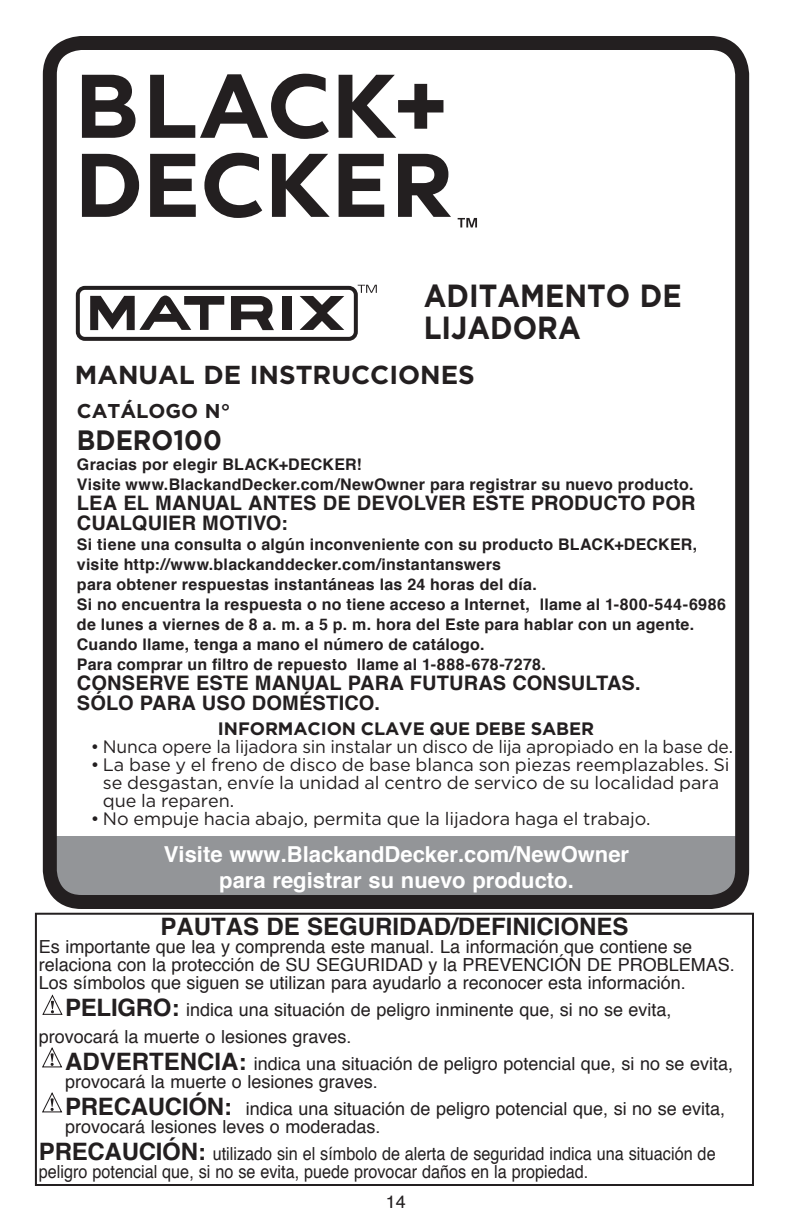
<style>
.page{position:relative;width:792px;height:1224px;background:#fff}
.page>*{position:absolute;margin:0;border:0;box-sizing:border-box;transform-origin:0 0}
.t1{font:700 32px "Gotham";color:#231f20;scale:.9 1}
.t2{font:700 28px "Gotham";color:#231f20;scale:.92 1}
.t3{font:700 26px "Gotham";color:#231f20}
.t4{font:700 24px "Helvetica";color:#231f20}
.t5{font:700 22px/26px "Helvetica";color:#fff;text-align:center}
.t6{font:700 20px "Helvetica";letter-spacing:.01em;color:#231f20}
.t7{font:700 20px "Gotham";color:#231f20}
.t8{font:18px/18px "Helvetica";color:#231f20}
.t9{font:18px/18px "Gotham";letter-spacing:-.005em;color:#231f20}
.t10{font:18px/18px "Helvetica";color:#231f20;scale:.9 1}
.t11{font:700 18px "Gotham";letter-spacing:-.005em;color:#231f20}
.t12{font:700 16px/20px "Helvetica";letter-spacing:.015em;color:#231f20}
.s1{font-weight:700;font-size:24px}
</style>
<div class="page">
<svg style="left:42px;top:994px;width:21px;height:21px"></svg>
<svg style="left:42px;top:1047px;width:21px;height:21px"></svg>
<svg style="left:42px;top:1092px;width:21px;height:21px"></svg>
<div style="left:35px;top:913px;width:719px;height:273px;border:2px solid #231f20"></div>
<div style="left:56px;top:836px;width:681px;height:61px;background:#939598"></div>
<div style="left:43px;top:36px;width:706px;height:873px;border:14px solid #231f20;border-radius:32px"></div>
<svg style="left:82px;top:74px;width:369px;height:144px"></svg>
<svg style="left:458px;top:218px;width:19px;height:9px"></svg>
<svg style="left:76px;top:285px;width:301px;height:56px"></svg>
<h1 class="t1" style="left:424px;top:274px;width:23px">ADITAM</h1>
<h1 class="t1" style="left:545px;top:274px;width:46px">ENTO</h1>
<h1 class="t1" style="left:640px;top:274px;width:48px">DE</h1>
<h1 class="t1" style="left:424px;top:306px;width:75px">LIJADORA</h1>
<h3 class="t3" style="left:75px;top:357px;width:43px">MANUAL</h3>
<h3 class="t3" style="left:203px;top:357px;width:74px">DE INSTRUCCION</h3>
<h3 class="t3" style="left:441px;top:357px;width:32px">ES</h3>
<p class="t7" style="left:77px;top:398px;width:155px">CATÁLOGO N°</p>
<h2 class="t2" style="left:77px;top:422px;width:159px">BDERO100</h2>
<p class="t12" style="left:77px;top:454px;width:618px;text-indent:191px">k+Decker!<br>Visite www.BlackandDecker.com/NewOwner para registrar su nuevo producto.</p>
<p class="t6" style="left:77px;top:487px;width:186px">LEA EL MANUAL antes</p>
<p class="t6" style="left:323px;top:487px;width:163px">de devolver este</p>
<p class="t6" style="left:531px;top:487px;width:16px">producto</p>
<p class="t6" style="left:652px;top:487px;width:15px">por</p>
<p class="t6" style="left:77px;top:507px;width:15px">cual</p>
<p class="t6" style="left:132px;top:507px;width:29px">quier</p>
<p class="t6" style="left:202px;top:507px;width:13px">moti</p>
<p class="t6" style="left:253px;top:507px;width:36px">vo:</p>
<p class="t12" style="left:77px;top:534px;width:494px">Si tiene una consulta o algún inconveniente con su producto Blac</p>
<p class="t12" style="left:603px;top:534px;width:96px">k+Decker,</p>
<p class="t12" style="left:77px;top:554px;width:651px">visite http://www.blackanddecker.com/instantanswers<br>para obtener respuestas instantáneas las 24 horas del día.<br>Si no encuentra la respuesta o no tiene acceso a Internet, llame al 1-800-544-6986 de lunes a viernes de 8 a. m. a 5 p. m. hora del Este para hablar con un agente.<br>Cuando llame, tenga a mano el número de catálogo.<br>Para comprar un filtro de repuesto llame al 1-888-678-7278.</p>
<p class="t6" style="left:77px;top:667px;width:30px">Conser</p>
<p class="t6" style="left:163px;top:667px;width:47px">ve este</p>
<p class="t6" style="left:255px;top:667px;width:16px">manual</p>
<p class="t6" style="left:348px;top:667px;width:15px">para</p>
<p class="t6" style="left:410px;top:667px;width:15px">futuras</p>
<p class="t6" style="left:512px;top:667px;width:15px">consultas</p>
<p class="t6" style="left:635px;top:667px;width:7px">.</p>
<p class="t6" style="left:77px;top:687px;width:304px">SÓLO PARA USO DOMÉSTICO.</p>
<p class="t12" style="left:77px;top:454px;width:158px">Gracias por elegir Blac</p>
<p class="t11" style="left:218px;top:717px;width:378px">INFORMACION CLAVE QUE DEBE SABER</p>
<p class="t9" style="left:91px;top:737px;width:644px">• Nunca opere la lijadora sin instalar un disco de lija apropiado en la base de.</p>
<p class="t9" style="left:103px;top:755px;width:628px;text-indent:-12px">• La base y el freno de disco de base blanca son piezas reemplazables. Si se desgastan, envíe la unidad al centro de servico de su localidad para que la reparen.</p>
<p class="t9" style="left:91px;top:809px;width:561px">• No empuje hacia abajo, permita que la lijadora haga el trabajo.</p>
<p class="t5" style="left:164px;top:841px;width:467px">Visite www.BlackandDecker.com/NewOwner para registrar su nuevo producto.</p>
<h3 class="t4" style="left:160px;top:907px;width:470px">PAUTAS DE SEGURIDAD/DEFINICIONES</h3>
<p class="t8" style="left:39px;top:938px;width:697px">Es importante que lea y comprenda este manual. La información que contiene se relaciona con la protección de SU SEGURIDAD y la PREVENCIÓN DE PROBLEMAS.<br>Los símbolos que siguen se utilizan para ayudarlo a reconocer esta información.</p>
<p class="t8" style="left:39px;top:996px;width:634px;line-height:27px;text-indent:26px"><span class="s1">PELIGRO:</span> indica una situación de peligro inminente que, si no se evita, provocará la muerte o lesiones graves.</p>
<p class="t8" style="left:65px;top:1055px;width:670px"><span class="s1">ADVERTENCIA:</span> indica una situación de peligro potencial que, si no se evita, provocará la muerte o lesiones graves.</p>
<p class="t8" style="left:65px;top:1100px;width:662px"><span class="s1">PRECAUCIÓN:</span> indica una situación de peligro potencial que, si no se evita, provocará lesiones leves o moderadas.</p>
<p class="t10" style="left:39px;top:1145px;width:753px"><span class="s1">PRECAUCIÓN:</span> utilizado sin el símbolo de alerta de seguridad indica una situación de peligro potencial que, si no se evita, puede provocar daños en la propiedad.</p>
<p class="t8" style="left:386px;top:1193px;width:22px">14</p>
</div>
